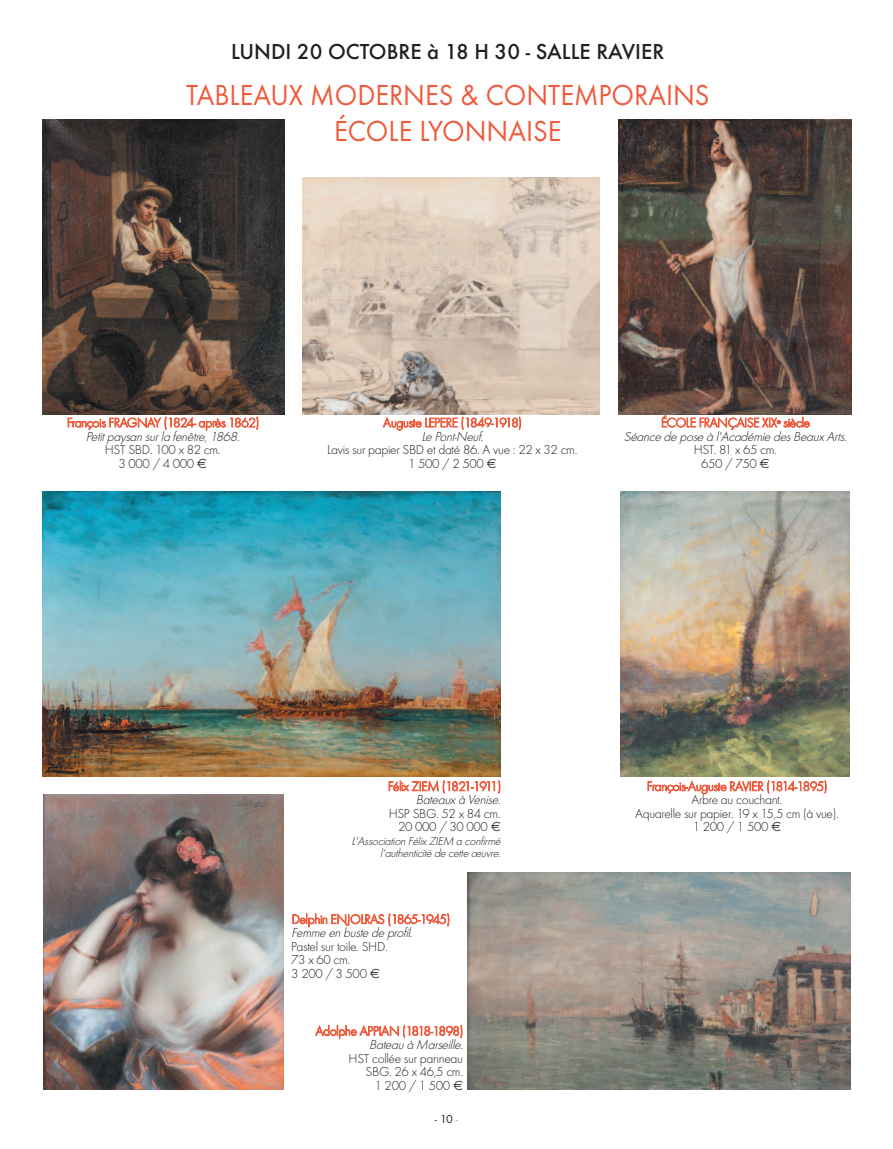
<style>
.page{position:relative;width:893px;height:1149px;background:#fff}
.page>*{position:absolute;margin:0;border:0;box-sizing:border-box;transform-origin:0 0}
.t1{font:30px/36px "Futura T";color:#f05a3c;text-align:center;scale:.95 1}
.t2{font:500 22.5px "Futura T";color:#231f20}
.t3{font:300 13.5px/13.5px "Futura T";letter-spacing:-.025em;color:#231f20}
.t4{font:300 13.5px "Futura T";letter-spacing:-.03em;color:#f05a3c}
.t5{font:italic 300 13.5px/14px "Futura T";letter-spacing:-.025em;color:#231f20;text-align:center}
.t6{font:italic 300 12px/12px "Futura T";color:#231f20;text-align:right}
.t7{font:12px "Futura T";color:#231f20}
.s1{font-style:normal;color:#f05a3c}
.s2{color:#939598}
</style>
<div class="page">
<img style="left:43px;top:120px;width:241px;height:294px">
<img style="left:43px;top:794px;width:240px;height:294px">
<img style="left:302px;top:177px;width:298px;height:237px">
<img style="left:43px;top:491px;width:457px;height:285px">
<img style="left:467px;top:872px;width:383px;height:217px">
<img style="left:621px;top:491px;width:229px;height:285px">
<img style="left:618px;top:120px;width:234px;height:294px">
<h2 class="t2" style="left:231px;top:38px;width:435px">LUNDI 20 OCTOBRE à 18 H 30 - SALLE RAVIER</h2>
<h1 class="t1" style="left:186px;top:76px;width:553px">TABLEAUX MODERNES &amp; CONTEMPORAINS<br>ÉCOLE LYONNAISE</h1>
<p class="t4" style="left:67px;top:414px;width:194px">François FRAGNAY (1824- après 1862)</p>
<p class="t5" style="left:86px;top:429px;width:157px">Petit paysan sur la fenêtre, 1868.</p>
<p class="t3" style="left:119px;top:443px;width:104px;text-indent:-14px">HST SBD. 100 x 82 cm.<br>3 000 / 4 000</p>
<p class="t4" style="left:383px;top:414px;width:140px">Auguste LEPERE (1849-1918)</p>
<p class="t5" style="left:421px;top:429px;width:65px">Le Pont-Neuf.</p>
<p class="t3" style="left:408px;top:443px;width:171px;text-indent:-81px">Lavis sur papier SBD et daté 86. A vue : 22 x 32 cm.<br>1 500 / 2 500</p>
<p class="t5" style="left:624px;top:415px;width:226px"><span class="s1">ÉCOLE FRANÇAISE XIX</span><sup>e</sup> <span class="s1">siècle<br></span>Séance de pose à l'Académie des Beaux Arts.</p>
<p class="t3" style="left:701px;top:443px;width:77px;text-indent:-7px">HST. 81 x 65 cm.<br>650 / 750</p>
<p class="t4" style="left:388px;top:778px;width:115px">Félix ZIEM (1821-1911)</p>
<p class="t5" style="left:416px;top:792px;width:88px">Bateaux à Venise.</p>
<p class="t3" style="left:389px;top:806px;width:114px;text-align:center">HSP SBG. 52 x 84 cm.<br>20 000 / 30 000</p>
<p class="t6" style="left:351px;top:834px;width:152px">L'Association Félix ZIEM a confirmé l'authenticité de cette œuvre.</p>
<p class="t4" style="left:292px;top:910px;width:160px">Delphin ENJOLRAS (1865-1945)</p>
<p class="t5" style="left:291px;top:925px;width:125px">Femme en buste de profil.</p>
<p class="t3" style="left:291px;top:939px;width:98px">Pastel sur toile. SHD.<br>73 x 60 cm.<br>3 200 / 3 500</p>
<p class="t4" style="left:316px;top:1022px;width:149px">Adolphe APPIAN (1818-1898)</p>
<p class="t5" style="left:369px;top:1037px;width:97px">Bateau à Marseille.</p>
<p class="t3" style="left:349px;top:1050px;width:116px">HST collée sur panneau</p>
<p class="t3" style="left:366px;top:1064px;width:99px">SBG. 26 x 46,5 cm.</p>
<p class="t3" style="left:375px;top:1077px;width:77px">1 200 / 1 500</p>
<p class="t7" style="left:435px;top:1110px;width:25px">-10<span class="s2">-</span></p>
<p class="t4" style="left:647px;top:778px;width:182px">François-Auguste RAVIER (1814-1895)</p>
<p class="t3" style="left:692px;top:792px;width:92px">Arbre au couchant.</p>
<p class="t3" style="left:635px;top:806px;width:205px">Aquarelle sur papier. 19 x 15,5 cm (à vue).</p>
<p class="t3" style="left:693px;top:819px;width:77px">1 200 / 1 500</p>
</div>
